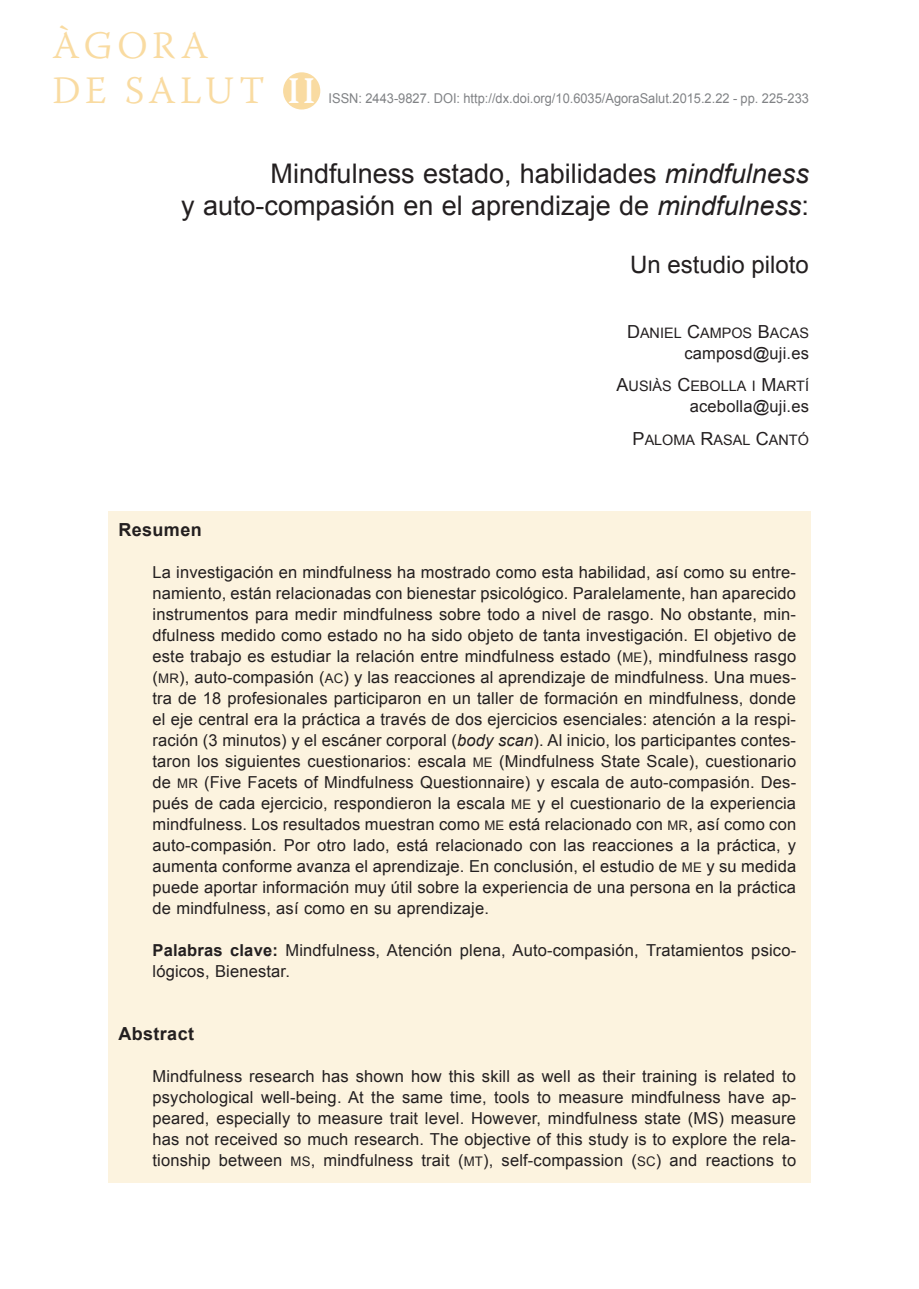
<style>
.page{position:relative;width:919px;height:1289px;background:#fff}
.page>*{position:absolute;margin:0;border:0;box-sizing:border-box;transform-origin:0 0}
.t1{font:300 38.7px/45px "Warnock Pro";letter-spacing:.11em;color:#f9dba1}
.t2{font:27px/32.4px "Arial";color:#231f20;text-align:right}
.t3{font:24px "Arial";color:#231f20}
.t4{font:700 18px "Arial";color:#231f20}
.t5{font:16.5px/21px "Arial";letter-spacing:.01em;color:#231f20;text-align:justify}
.t6{font:14.4px "Arial MT SC800";color:#231f20}
.t7{font:13.5px "Arial";color:#808285;scale:.95 1}
.s1{font-weight:700;font-size:37.5px;color:#fff}
.s2{font-style:italic}
.s3{font-size:18px}
.s4{font-family:"Arial MT SC800"}
.s5{font-family:"Arial MT SC800";font-size:13.2px}
.s6{font-weight:700}
</style>
<div class="page">
<div style="left:108px;top:511px;width:702px;height:671px;background:#fcf3df"></div>
<div style="left:283px;top:72px;width:37px;height:37px;background:#f9dba1;border-radius:50%"></div>
<h1 class="t1" style="left:53px;top:22px;width:264px">ÀGORA<br>DE SALUT <span class="s1">II</span></h1>
<p class="t7" style="left:328px;top:89px;width:507px">ISSN: 2443-9827. DOI: http://dx.doi.org/10.6035/AgoraSalut.2015.2.22 - pp. 225-233</p>
<h2 class="t2" style="left:181px;top:157px;width:629px">Mindfulness estado, habilidades <span class="s2">mindfulness<br></span>y auto-compasión en el aprendizaje de <span class="s2">mindfulness</span>:</h2>
<h3 class="t3" style="left:630px;top:249px;width:180px">Un estudio piloto</h3>
<p class="t6" style="left:627px;top:323px;width:183px"><span class="s3">D</span>ANIEL <span class="s3">C</span>AMPOS <span class="s3">B</span>ACAS</p>
<p class="t5" style="left:684px;top:342px;width:126px">camposd@uji.es</p>
<p class="t6" style="left:616px;top:376px;width:194px"><span class="s3">A</span>USIÀS <span class="s3">C</span>EBOLLA I <span class="s3">M</span>ARTÍ</p>
<p class="t5" style="left:689px;top:396px;width:121px">acebolla@uji.es</p>
<p class="t6" style="left:632px;top:430px;width:178px"><span class="s3">P</span>ALOMA <span class="s3">R</span>ASAL <span class="s3">C</span>ANTÓ</p>
<p class="t4" style="left:118px;top:518px;width:85px">Resumen</p>
<p class="t5" style="left:152px;top:562px;width:645px">La investigación en mindfulness ha mostrado como esta habilidad, así como su entre&shy;namiento, están relacionadas con bienestar psicológico. Paralelamente, han aparecido instrumentos para medir mindfulness sobre todo a nivel de rasgo. No obstante, min&shy;dfulness medido como estado no ha sido objeto de tanta investigación. El objetivo de este trabajo es estudiar la relación entre mindfulness estado <span class="s4">(</span><span class="s5">ME</span><span class="s4">)</span>, mindfulness rasgo (<span class="s5">MR</span>), auto-compasión (<span class="s5">AC</span>) y las reacciones al aprendizaje de mindfulness. Una mues&shy;tra de 18 profesionales participaron en un taller de formación en mindfulness, donde el eje central era la práctica a través de dos ejercicios esenciales: atención a la respi&shy;ración (3 minutos) y el escáner corporal (<span class="s2">body scan</span>). Al inicio, los participantes contes&shy;taron los siguientes cuestionarios: escala <span class="s5">ME</span> (Mindfulness State Scale), cuestionario de <span class="s5">MR</span> (Five Facets of Mindfulness Questionnaire) y escala de auto-compasión. Des&shy;pués de cada ejercicio, respondieron la escala <span class="s5">ME</span> y el cuestionario de la experiencia mindfulness. Los resultados muestran como <span class="s5">ME</span> está relacionado con <span class="s5">MR</span>, así como con auto-compasión. Por otro lado, está relacionado con las reacciones a la práctica, y aumenta conforme avanza el aprendizaje. En conclusión, el estudio de <span class="s5">ME</span> y su medida puede aportar información muy útil sobre la experiencia de una persona en la práctica de mindfulness, así como en su aprendizaje.</p>
<p class="t5" style="left:152px;top:940px;width:645px"><span class="s6">Palabras clave:</span> Mindfulness, Atención plena, Auto-compasión, Tratamientos psico&shy;lógicos, Bienestar.</p>
<p class="t4" style="left:118px;top:1022px;width:77px">Abstract</p>
<p class="t5" style="left:152px;top:1066px;width:645px">Mindfulness research has shown how this skill as well as their training is related to psychological well-being. At the same time, tools to measure mindfulness have ap&shy;peared, especially to measure trait level. However, mindfulness state (MS) measure has not received so much research. The objective of this study is to explore the rela&shy;tionship between <span class="s5">MS</span>, mindfulness trait (<span class="s5">MT</span>), self-compassion (<span class="s5">SC</span>) and reactions to</p>
</div>
